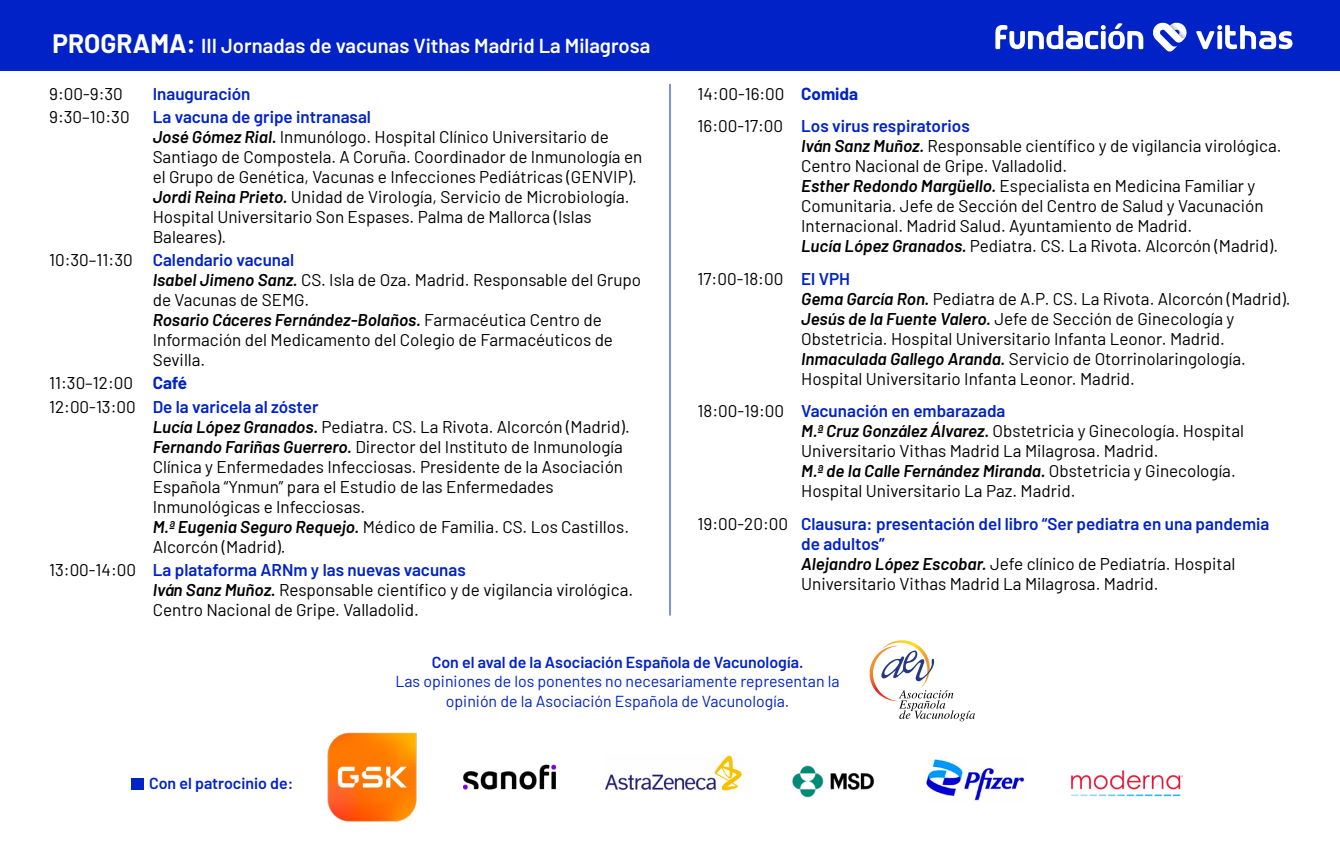
<style>
.page{position:relative;width:1340px;height:842px;background:#fff}
.page>*{position:absolute;margin:0;border:0;box-sizing:border-box;transform-origin:0 0}
.t1{font:600 20.25px "Barlow";color:#fff}
.t2{font:17.1px/20px "Barlow";color:#000}
.t3{font:600 17.1px "Barlow";color:#0022c7}
.t4{font:15.97px/19.1px "Barlow";color:#0022c7;text-align:center}
.t5{font:600 15.97px "Barlow";color:#0022c7}
.s1{font-weight:700;font-size:26.1px}
.s2{font-weight:600;color:#0022c7}
.s3{font-weight:600;font-style:italic}
.s4{font-weight:700;color:#0022c7}
</style>
<div class="page">
<img style="left:327px;top:732px;width:90px;height:90px">
<div style="left:131px;top:778px;width:13px;height:11px;background:#0022c7"></div>
<img style="left:925px;top:758px;width:100px;height:43px">
<img style="left:463px;top:764px;width:94px;height:26px">
<img style="left:792px;top:765px;width:83px;height:33px">
<img style="left:604px;top:755px;width:138px;height:36px">
<hr style="left:669px;top:84px;width:1px;height:531px;background:#0022c7">
<div style="left:0;top:0;width:1339px;height:71px;background:#0022c7"></div>
<svg style="left:995px;top:23px;width:148px;height:26px"></svg>
<svg style="left:1196px;top:25px;width:96px;height:24px"></svg>
<svg style="left:1153px;top:23px;width:34px;height:29px"></svg>
<svg style="left:869px;top:640px;width:106px;height:81px"></svg>
<img style="left:1071px;top:770px;width:111px;height:27px">
<p class="t1" style="left:53px;top:31px;width:599px"><span class="s1">PROGRAMA:</span> III Jornadas de vacunas Vithas Madrid La Milagrosa</p>
<p class="t2" style="left:49px;top:82px;width:75px">9:00-9:30</p>
<p class="t3" style="left:153px;top:81px;width:99px">Inauguración</p>
<p class="t2" style="left:49px;top:105px;width:82px">9:30–10:30</p>
<p class="t2" style="left:153px;top:105px;width:491px"><span class="s2">La vacuna de gripe intranasal<br></span><span class="s3">José Gómez Rial.</span> Inmunólogo. Hospital Clínico Universitario de Santiago de Compostela. A Coruña. Coordinador de Inmunología en el Grupo de Genética, Vacunas e Infecciones Pediátricas (GENVIP).<br><span class="s3">Jordi Reina Prieto.</span> Unidad de Virología, Servicio de Microbiología.<br>Hospital Universitario Son Espases. Palma de Mallorca (Islas Baleares).</p>
<p class="t2" style="left:153px;top:249px;width:490px;text-indent:-104px">10:30–11:30 <span class="s2">Calendario vacunal<br></span><span class="s3">Isabel Jimeno Sanz.</span> CS. Isla de Oza. Madrid. Responsable del Grupo de Vacunas de SEMG.<br><span class="s3">Rosario Cáceres Fernández-Bolaños.</span> Farmacéutica Centro de Información del Medicamento del Colegio de Farmacéuticos de Sevilla.</p>
<p class="t2" style="left:49px;top:372px;width:140px">11:30–12:00 <span class="s4">Café</span></p>
<p class="t2" style="left:153px;top:395px;width:478px;text-indent:-104px">12:00-13:00 <span class="s2">De la varicela al zóster<br></span><span class="s3">Lucía López Granados.</span> Pediatra. CS. La Rivota. Alcorcón (Madrid).<br><span class="s3">Fernando Fariñas Guerrero.</span> Director del Instituto de Inmunología Clínica y Enfermedades Infecciosas. Presidente de la Asociación Española “Ynmun” para el Estudio de las Enfermedades Inmunológicas e Infecciosas.<br><span class="s3">M.ª Eugenia Seguro Requejo.</span> Médico de Familia. CS. Los Castillos.<br>Alcorcón (Madrid).</p>
<p class="t2" style="left:153px;top:559px;width:482px;text-indent:-104px">13:00-14:00 <span class="s2">La plataforma ARNm y las nuevas vacunas<br></span><span class="s3">Iván Sanz Muñoz.</span> Responsable científico y de vigilancia virológica.<br>Centro Nacional de Gripe. Valladolid.</p>
<p class="t2" style="left:697px;top:82px;width:162px">14:00-16:00 <span class="s4">Comida</span></p>
<p class="t2" style="left:801px;top:115px;width:482px;text-indent:-104px">16:00-17:00 <span class="s2">Los virus respiratorios<br></span><span class="s3">Iván Sanz Muñoz.</span> Responsable científico y de vigilancia virológica.<br>Centro Nacional de Gripe. Valladolid.<br><span class="s3">Esther Redondo Margüello.</span> Especialista en Medicina Familiar y Comunitaria. Jefe de Sección del Centro de Salud y Vacunación Internacional. Madrid Salud. Ayuntamiento de Madrid.<br><span class="s3">Lucía López Granados.</span> Pediatra. CS. La Rivota. Alcorcón (Madrid).</p>
<p class="t2" style="left:801px;top:267px;width:491px;text-indent:-104px">17:00-18:00 <span class="s2">El VPH<br></span><span class="s3">Gema García Ron.</span> Pediatra de A.P. CS. La Rivota. Alcorcón (Madrid).<br><span class="s3">Jesús de la Fuente Valero.</span> Jefe de Sección de Ginecología y Obstetricia. Hospital Universitario Infanta Leonor. Madrid.<br><span class="s3">Inmaculada Gallego Aranda.</span> Servicio de Otorrinolaringología.<br>Hospital Universitario Infanta Leonor. Madrid.</p>
<p class="t2" style="left:801px;top:400px;width:444px;text-indent:-104px">18:00-19:00 <span class="s2">Vacunación en embarazada<br></span><span class="s3">M.ª Cruz González Álvarez.</span> Obstetricia y Ginecología. Hospital Universitario Vithas Madrid La Milagrosa. Madrid.<br><span class="s3">M.ª de la Calle Fernández Miranda.</span> Obstetricia y Ginecología.<br>Hospital Universitario La Paz. Madrid.</p>
<p class="t2" style="left:801px;top:512px;width:470px;text-indent:-104px">19:00-20:00 <span class="s2">Clausura: presentación del libro “Ser pediatra en una pandemia de adultos”<br></span><span class="s3">Alejandro López Escobar.</span> Jefe clínico de Pediatría. Hospital Universitario Vithas Madrid La Milagrosa. Madrid.</p>
<p class="t5" style="left:149px;top:771px;width:146px">Con el patrocinio de:</p>
<p class="t5" style="left:432px;top:651px;width:373px">Con el aval de la Asociación Española de Vacunología.</p>
<p class="t4" style="left:395px;top:671px;width:446px">Las opiniones de los ponentes no necesariamente representan la opinión de la Asociación Española de Vacunología.</p>
</div>
